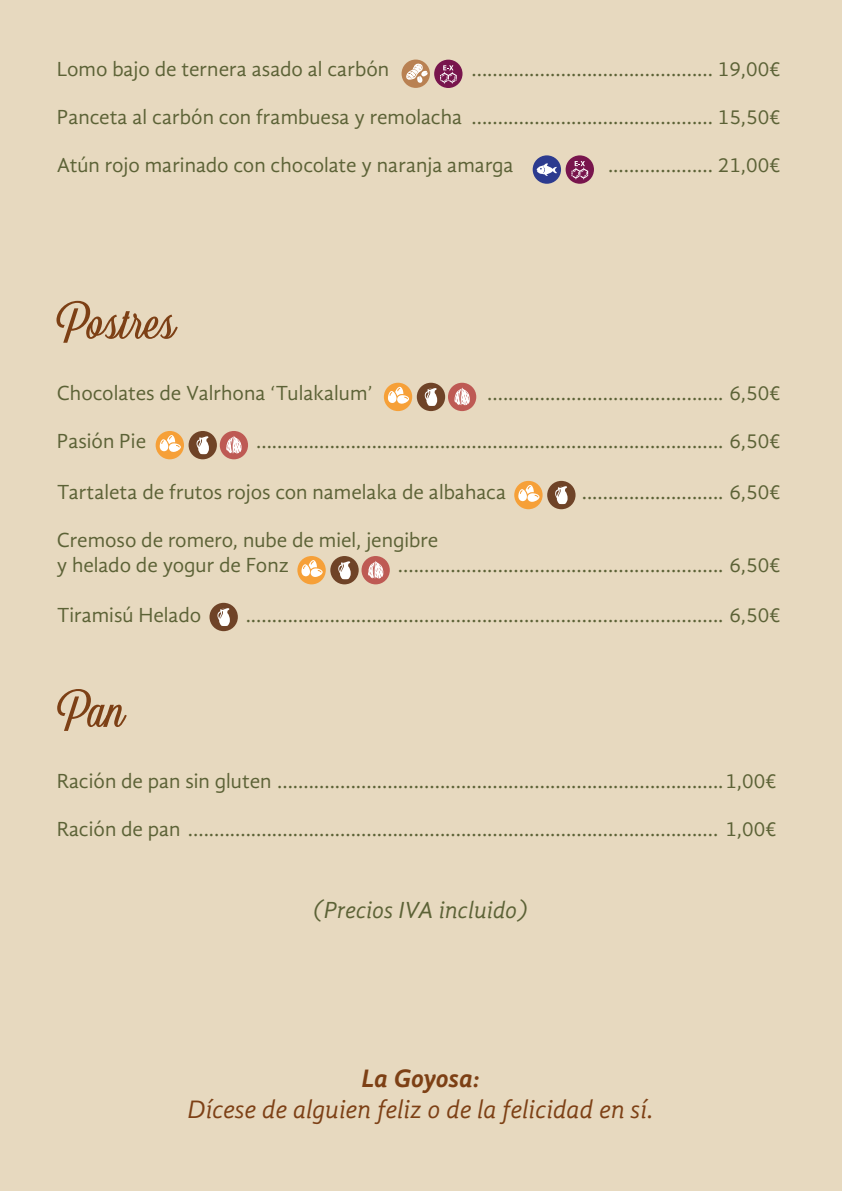
<style>
.page{position:relative;width:842px;height:1191px;background:#e7d9bf}
.page>*{position:absolute;margin:0;border:0;box-sizing:border-box;transform-origin:0 0}
.t1{font:50px "Eastside";color:#7d4015}
.t2{font:italic 26px "Gandhi Sans";color:#7d4015}
.t3{font:italic 700 26px "Gandhi Sans";letter-spacing:-.01em;color:#7d4015}
.t4{font:italic 24px "Gandhi Sans";color:#5c6236}
.t5{font:21px/25.2px "Gandhi Sans";color:#5c6236}
</style>
<div class="page">
<div style="left:417px;top:383px;width:28px;height:28px;background:#6f4327;border-radius:50%"></div>
<svg style="left:425px;top:388px;width:12px;height:18px"></svg>
<div style="left:448px;top:383px;width:28px;height:28px;background:#be5a54;border-radius:50%"></div>
<svg style="left:454px;top:387px;width:16px;height:18px"></svg>
<div style="left:384px;top:383px;width:28px;height:28px;background:#f6a038;border-radius:50%"></div>
<svg style="left:388px;top:386px;width:21px;height:18px"></svg>
<div style="left:189px;top:431px;width:28px;height:28px;background:#6f4327;border-radius:50%"></div>
<svg style="left:196px;top:436px;width:13px;height:18px"></svg>
<div style="left:220px;top:431px;width:28px;height:28px;background:#be5a54;border-radius:50%"></div>
<svg style="left:226px;top:436px;width:16px;height:18px"></svg>
<div style="left:156px;top:431px;width:28px;height:28px;background:#f6a038;border-radius:50%"></div>
<svg style="left:159px;top:435px;width:22px;height:17px"></svg>
<div style="left:547px;top:481px;width:28px;height:28px;background:#6f4327;border-radius:50%"></div>
<svg style="left:555px;top:486px;width:13px;height:18px"></svg>
<div style="left:514px;top:481px;width:29px;height:28px;background:#f6a038;border-radius:50%"></div>
<svg style="left:518px;top:485px;width:22px;height:17px"></svg>
<div style="left:330px;top:556px;width:29px;height:28px;background:#6f4327;border-radius:50%"></div>
<svg style="left:338px;top:561px;width:13px;height:18px"></svg>
<div style="left:209px;top:603px;width:29px;height:28px;background:#6f4327;border-radius:50%"></div>
<svg style="left:217px;top:608px;width:13px;height:18px"></svg>
<div style="left:361px;top:556px;width:29px;height:28px;background:#be5a54;border-radius:50%"></div>
<svg style="left:368px;top:561px;width:15px;height:18px"></svg>
<div style="left:297px;top:556px;width:29px;height:28px;background:#f6a038;border-radius:50%"></div>
<svg style="left:301px;top:560px;width:22px;height:17px"></svg>
<div style="left:566px;top:155px;width:28px;height:29px;background:#78154d;border-radius:50%"></div>
<svg style="left:571px;top:161px;width:17px;height:18px"></svg>
<div style="left:434px;top:60px;width:28px;height:28px;background:#78154d;border-radius:50%"></div>
<svg style="left:440px;top:65px;width:17px;height:19px"></svg>
<div style="left:402px;top:60px;width:28px;height:28px;background:#b98152;border-radius:50%"></div>
<svg style="left:405px;top:59px;width:24px;height:24px"></svg>
<div style="left:533px;top:155px;width:28px;height:29px;background:#2c3b8f;border-radius:50%"></div>
<svg style="left:536px;top:163px;width:21px;height:13px"></svg>
<p class="t5" style="left:57px;top:56px;width:334px">Lomo bajo de ternera asado al carbón</p>
<p class="t5" style="left:471px;top:56px;width:311px">.............................................. 19,00€</p>
<p class="t5" style="left:57px;top:104px;width:725px">Panceta al carbón con frambuesa y remolacha .............................................. 15,50€</p>
<p class="t5" style="left:57px;top:152px;width:458px">Atún rojo marinado con chocolate y naranja amarga</p>
<p class="t5" style="left:608px;top:152px;width:174px">.................... 21,00€</p>
<h1 class="t1" style="left:56px;top:291px;width:120px">Postres</h1>
<p class="t5" style="left:57px;top:380px;width:317px">Chocolates de Valrhona ‘Tulakalum’</p>
<p class="t5" style="left:487px;top:380px;width:295px">............................................. 6,50€</p>
<p class="t5" style="left:57px;top:428px;width:91px">Pasión Pie</p>
<p class="t5" style="left:256px;top:428px;width:526px">......................................................................................... 6,50€</p>
<p class="t5" style="left:57px;top:479px;width:451px">Tartaleta de frutos rojos con namelaka de albahaca</p>
<p class="t5" style="left:582px;top:479px;width:200px">........................... 6,50€</p>
<p class="t5" style="left:57px;top:527px;width:383px">Cremoso de romero, nube de miel, jengibre y helado de yogur de Fonz</p>
<p class="t5" style="left:398px;top:552px;width:384px">.............................................................. 6,50€</p>
<p class="t5" style="left:57px;top:602px;width:146px">Tiramisú Helado</p>
<p class="t5" style="left:246px;top:602px;width:536px">........................................................................................... 6,50€</p>
<h1 class="t1" style="left:57px;top:679px;width:68px">Pan</h1>
<p class="t5" style="left:57px;top:768px;width:722px">Ración de pan sin gluten .....................................................................................1,00€</p>
<p class="t5" style="left:57px;top:816px;width:722px">Ración de pan ..................................................................................................... 1,00€</p>
<p class="t4" style="left:313px;top:896px;width:216px">(Precios IVA incluido)</p>
<p class="t3" style="left:362px;top:1063px;width:119px">La Goyosa:</p>
<p class="t2" style="left:188px;top:1094px;width:467px">Dícese de alguien feliz o de la felicidad en sí.</p>
</div>
